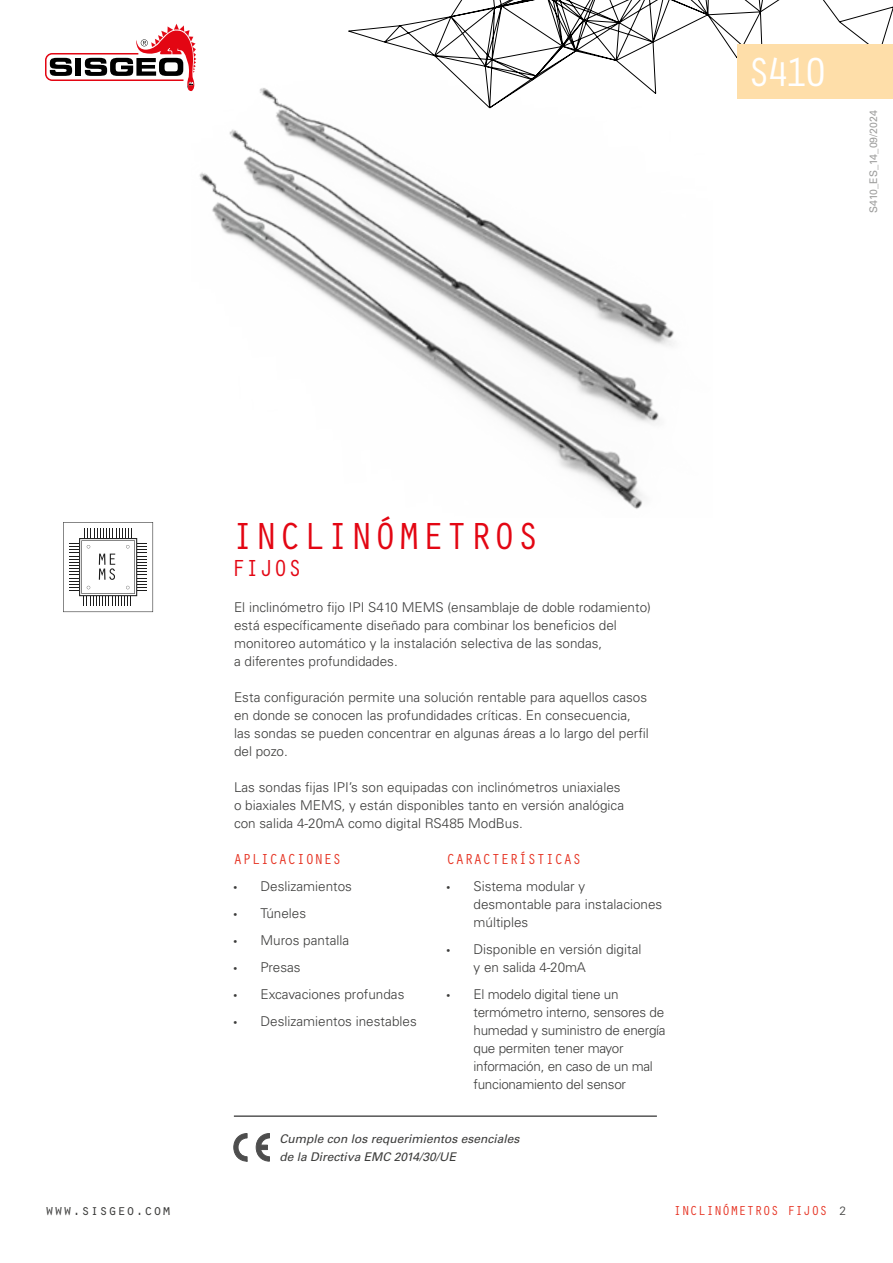
<style>
.page{position:relative;width:893px;height:1263px;background:#fff}
.page>*{position:absolute;margin:0;border:0;box-sizing:border-box;transform-origin:0 0}
.t1{font:42px "Orator Std";color:#fff}
.t2{font:39px "Orator Std";letter-spacing:.01em;color:#e30613}
.t3{font:24px "Orator Std";letter-spacing:-.01em;color:#e30613}
.t4{font:15px "Orator Std";color:#e63323}
.t5{font:15px "Orator Std";color:#3c3c3b}
.t6{font:300 13.5px/18px "Univers LT Std";color:#3c3c3b}
.t7{font:300 13.5px/18px "Univers LT Std";letter-spacing:-.02em;color:#3c3c3b}
.t8{font:13.5px "Orator Std";color:#e63323}
.t9{font:italic 12px/18px "Univers LT Std";color:#3c3c3b}
.t10{font:10.5px "Univers LT Std";color:#9d9d9c}
.s1{font-family:"Myriad Pro";font-weight:400}
.s2{font-family:"Univers LT Std";font-weight:300;font-size:12px;color:#3c3c3b}
</style>
<div class="page">
<svg style="left:348px;top:0;width:545px;height:81px"></svg>
<div style="left:737px;top:45px;width:156px;height:54px;background:#fedea9"></div>
<svg style="left:45px;top:24px;width:151px;height:67px"></svg>
<svg style="left:256px;top:1133px;width:14px;height:28px"></svg>
<svg style="left:233px;top:1133px;width:14px;height:28px"></svg>
<hr style="left:234px;top:1116px;width:423px;height:1px;background:#000">
<svg style="left:63px;top:522px;width:90px;height:90px"></svg>
<img style="left:191px;top:81px;width:483px;height:428px">
<h1 class="t1" style="left:746px;top:42px;width:83px">S410</h1>
<p class="t10" style="left:867px;top:213px;width:104px;rotate:-90deg">S410_ES_14_09/2024</p>
<h2 class="t2" style="left:231px;top:508px;width:310px">INCLINÓMETROS</h2>
<h3 class="t3" style="left:231px;top:551px;width:73px">FIJOS</h3>
<p class="t6" style="left:234px;top:598px;width:418px">El inclinómetro fijo IPI S410 MEMS (ensamblaje de doble rodamiento) está específicamente diseñado para combinar los beneficios del monitoreo automático y la instalación selectiva de las sondas,<br>a diferentes profundidades.</p>
<p class="t6" style="left:234px;top:688px;width:416px">Esta configuración permite una solución rentable para aquellos casos en donde se conocen las profundidades críticas. En consecuencia, las sondas se pueden concentrar en algunas áreas a lo largo del perfil del pozo.</p>
<p class="t6" style="left:234px;top:778px;width:392px">Las sondas fijas IPI’s son equipadas con inclinómetros uniaxiales o biaxiales MEMS, y están disponibles tanto en versión analógica con salida 4-20mA como digital RS485 ModBus.</p>
<p class="t4" style="left:233px;top:848px;width:109px">APLICACIONES</p>
<p class="t6" style="left:233px;top:877px;width:120px"><span class="s1">•</span> Deslizamientos</p>
<p class="t6" style="left:233px;top:904px;width:74px"><span class="s1">•</span> Túneles</p>
<p class="t6" style="left:233px;top:931px;width:117px"><span class="s1">•</span> Muros pantalla</p>
<p class="t6" style="left:233px;top:958px;width:69px"><span class="s1">•</span> Presas</p>
<p class="t6" style="left:233px;top:985px;width:172px"><span class="s1">•</span> Excavaciones profundas</p>
<p class="t6" style="left:233px;top:1012px;width:185px"><span class="s1">•</span> Deslizamientos inestables</p>
<p class="t4" style="left:446px;top:848px;width:136px">CARACTERÍSTICAS</p>
<p class="t6" style="left:473px;top:877px;width:190px;text-indent:-27px"><span class="s1">•</span> Sistema modular y desmontable para instalaciones múltiples</p>
<p class="t6" style="left:473px;top:940px;width:170px;text-indent:-27px"><span class="s1">•</span> Disponible en versión digital y en salida 4-20mA</p>
<p class="t7" style="left:473px;top:985px;width:194px;text-indent:-27px"><span class="s1">•</span> El modelo digital tiene un termómetro interno, sensores de humedad y suministro de energía que permiten tener mayor información, en caso de un mal funcionamiento del sensor</p>
<p class="t9" style="left:279px;top:1130px;width:242px">Cumple con los requerimientos esenciales de la Directiva EMC 2014/30/UE</p>
<p class="t5" style="left:45px;top:1199px;width:127px">www.sisgeo.com</p>
<p class="t8" style="left:674px;top:1201px;width:174px">INCLINÓMETROS FIJOS <span class="s2">2</span></p>
</div>
